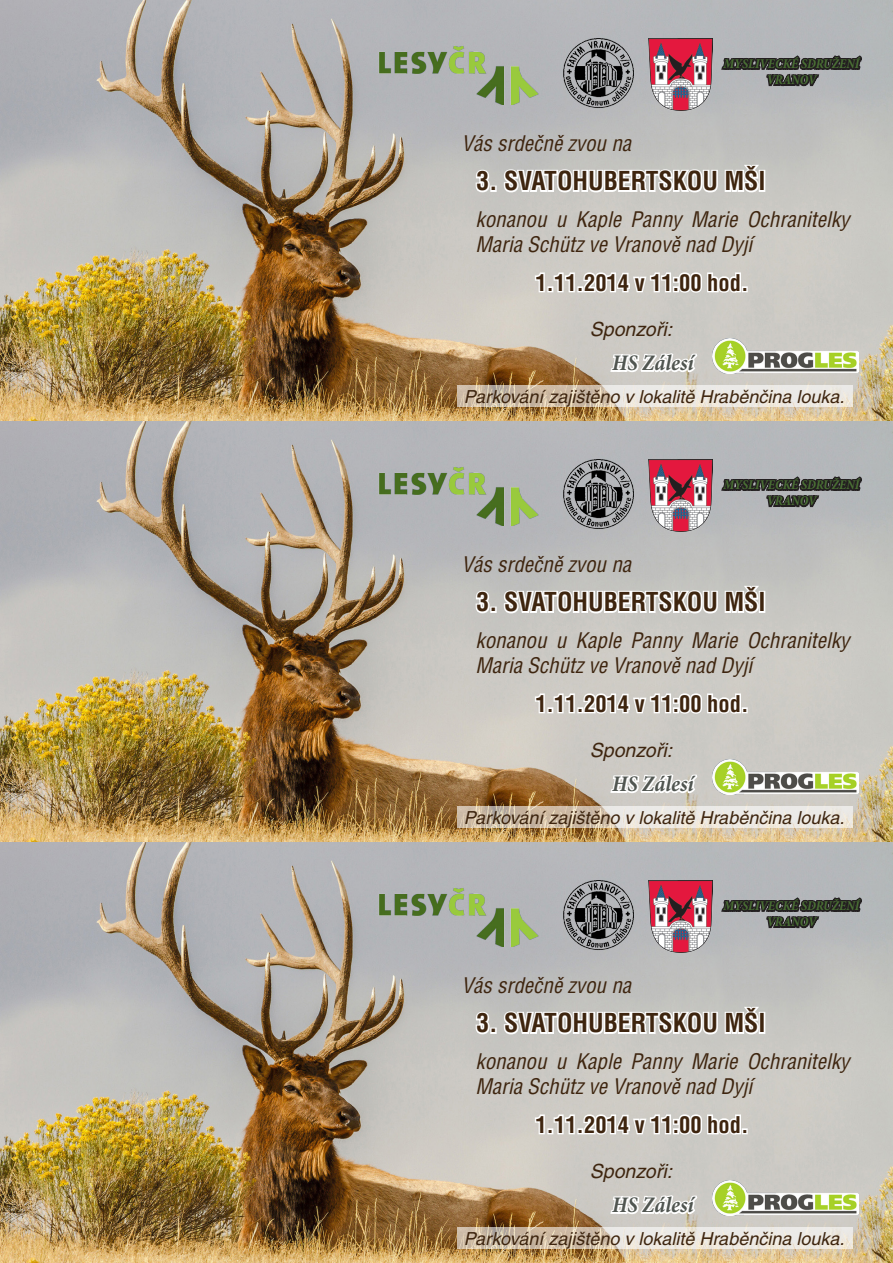
<style>
.page{position:relative;width:893px;height:1263px;background:#fff}
.page>*{position:absolute;margin:0;border:0;box-sizing:border-box;transform-origin:0 0}
.t1{font:700 condensed 25.5px "Helvetica CE";color:#3e250f}
.t2{font:700 condensed 22.5px "Helvetica CE";color:#3e250f}
.t3{font:italic 700 condensed 22.5px "Minion Pro";color:#505550}
.t4{font:italic condensed 21px/25.2px "Helvetica CE";color:#3e250f}
.t5{font:italic 19.5px "Helvetica CE";color:#3e250f}
.t6{font:italic 18px "Helvetica CE";color:#3e250f}
.t7{font:italic 700 condensed 13.5px/16.2px "Minion Pro";color:#496f34;text-align:center}
</style>
<div class="page">
<img style="left:0;top:0;width:893px;height:1263px">
<img style="left:563px;top:38px;width:70px;height:73px">
<svg style="left:474px;top:168px;width:17px;height:26px"></svg>
<div style="left:490px;top:186px;width:7px;height:6px;border:3px solid #fff"></div>
<svg style="left:502px;top:145px;width:258px;height:107px;background:#d0cfcc"></svg>
<div style="left:759px;top:170px;width:6px;height:22px;border:3px solid #fff"></div>
<svg style="left:457px;top:386px;width:396px;height:21px;background:#e0d7cb"></svg>
<svg style="left:533px;top:264px;width:215px;height:30px"></svg>
<img style="left:374px;top:45px;width:167px;height:59px">
<img style="left:648px;top:38px;width:64px;height:73px">
<svg style="left:719px;top:18px;width:145px;height:107px;background:#a2a3a5"></svg>
<img style="left:712px;top:338px;width:147px;height:36px">
<svg style="left:608px;top:351px;width:92px;height:23px"></svg>
<img style="left:563px;top:459px;width:70px;height:72px">
<svg style="left:474px;top:589px;width:17px;height:26px"></svg>
<div style="left:490px;top:607px;width:7px;height:6px;border:3px solid #fff"></div>
<svg style="left:502px;top:566px;width:258px;height:107px;background:#d0cfcc"></svg>
<div style="left:759px;top:591px;width:6px;height:22px;border:3px solid #fff"></div>
<svg style="left:457px;top:806px;width:396px;height:22px;background:#e0d7cb"></svg>
<svg style="left:533px;top:685px;width:215px;height:30px"></svg>
<img style="left:374px;top:466px;width:167px;height:59px">
<img style="left:648px;top:459px;width:64px;height:72px">
<svg style="left:719px;top:439px;width:145px;height:107px;background:#a2a3a5"></svg>
<img style="left:712px;top:759px;width:147px;height:36px">
<svg style="left:608px;top:772px;width:92px;height:23px"></svg>
<img style="left:563px;top:880px;width:70px;height:72px">
<svg style="left:474px;top:1010px;width:17px;height:26px"></svg>
<div style="left:490px;top:1027px;width:7px;height:7px;border:3px solid #fff"></div>
<svg style="left:502px;top:987px;width:258px;height:107px;background:#d1cfcc"></svg>
<div style="left:759px;top:1012px;width:6px;height:22px;border:3px solid #fff"></div>
<svg style="left:457px;top:1227px;width:396px;height:22px;background:#e1d8cb"></svg>
<svg style="left:533px;top:1106px;width:215px;height:30px"></svg>
<img style="left:374px;top:887px;width:167px;height:59px">
<img style="left:648px;top:880px;width:64px;height:72px">
<svg style="left:719px;top:860px;width:145px;height:107px;background:#a2a3a5"></svg>
<img style="left:712px;top:1180px;width:147px;height:36px">
<svg style="left:608px;top:1193px;width:92px;height:23px"></svg>
<p class="t7" style="left:723px;top:56px;width:137px">MYSLIVECKÉ SDRUŽENÍ<br>VRANOV</p>
<p class="t4" style="left:461px;top:131px;width:171px">Vás srdečně zvou na</p>
<p class="t1" style="left:476px;top:165px;width:291px">3. SVATOHUBERTSKOU MŠI</p>
<p class="t4" style="left:475px;top:207px;width:375px">konanou u Kaple Panny Marie Ochranitelky<br>Maria Schütz ve Vranově nad Dyjí</p>
<p class="t2" style="left:535px;top:269px;width:215px">1.11.2014 v 11:00 hod.</p>
<p class="t5" style="left:590px;top:318px;width:84px">Sponzoři:</p>
<p class="t3" style="left:612px;top:348px;width:83px">HS Zálesí</p>
<p class="t6" style="left:464px;top:386px;width:382px">Parkování zajištěno v lokalitě Hraběnčina louka.</p>
<p class="t7" style="left:723px;top:477px;width:137px">MYSLIVECKÉ SDRUŽENÍ<br>VRANOV</p>
<p class="t4" style="left:461px;top:552px;width:171px">Vás srdečně zvou na</p>
<p class="t1" style="left:476px;top:586px;width:291px">3. SVATOHUBERTSKOU MŠI</p>
<p class="t4" style="left:475px;top:628px;width:375px">konanou u Kaple Panny Marie Ochranitelky<br>Maria Schütz ve Vranově nad Dyjí</p>
<p class="t2" style="left:535px;top:689px;width:215px">1.11.2014 v 11:00 hod.</p>
<p class="t5" style="left:590px;top:739px;width:84px">Sponzoři:</p>
<p class="t3" style="left:612px;top:768px;width:83px">HS Zálesí</p>
<p class="t6" style="left:464px;top:807px;width:382px">Parkování zajištěno v lokalitě Hraběnčina louka.</p>
<p class="t7" style="left:723px;top:898px;width:137px">MYSLIVECKÉ SDRUŽENÍ<br>VRANOV</p>
<p class="t4" style="left:461px;top:973px;width:171px">Vás srdečně zvou na</p>
<p class="t1" style="left:476px;top:1007px;width:291px">3. SVATOHUBERTSKOU MŠI</p>
<p class="t4" style="left:475px;top:1049px;width:375px">konanou u Kaple Panny Marie Ochranitelky<br>Maria Schütz ve Vranově nad Dyjí</p>
<p class="t2" style="left:535px;top:1110px;width:215px">1.11.2014 v 11:00 hod.</p>
<p class="t5" style="left:590px;top:1160px;width:84px">Sponzoři:</p>
<p class="t3" style="left:612px;top:1189px;width:83px">HS Zálesí</p>
<p class="t6" style="left:464px;top:1228px;width:382px">Parkování zajištěno v lokalitě Hraběnčina louka.</p>
</div>
